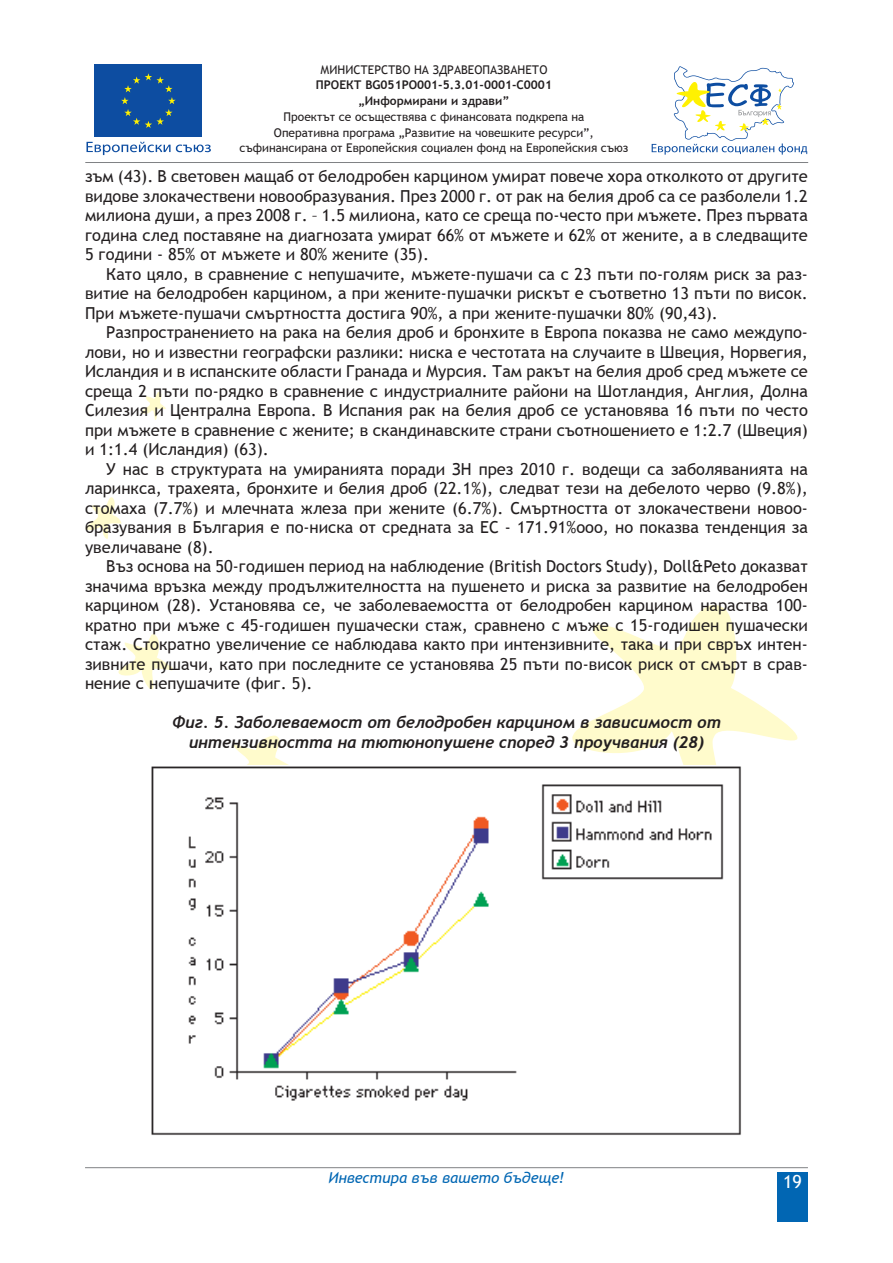
<style>
.page{position:relative;width:893px;height:1263px;background:#fff}
.page>*{position:absolute;margin:0;border:0;box-sizing:border-box;transform-origin:0 0}
.t1{font:18px "Trebuchet MS";color:#fff}
.t2{font:16.5px/19.5px "Trebuchet MS";color:#231f20;text-align:justify}
.t3{font:italic 700 16.5px/19.5px "Trebuchet";color:#231f20;text-align:center}
.t4{font:italic 15px "Trebuchet MS";color:#0166b3}
.t5{font:12px/15.8px "Trebuchet MS";color:#231f20;text-align:center}
.t6{font:700 12px/15.8px "Trebuchet MS";color:#231f20;text-align:center}
</style>
<div class="page">
<svg style="left:141px;top:392px;width:25px;height:28px"></svg>
<svg style="left:572px;top:605px;width:226px;height:160px"></svg>
<svg style="left:85px;top:497px;width:37px;height:42px"></svg>
<svg style="left:118px;top:634px;width:55px;height:56px"></svg>
<svg style="left:233px;top:735px;width:56px;height:30px"></svg>
<div style="left:777px;top:1172px;width:31px;height:49px;background:#0166b3"></div>
<hr style="left:85px;top:1167px;width:723px;height:1px;background:#808285">
<svg style="left:94px;top:64px;width:108px;height:73px"></svg>
<div style="left:95px;top:65px;width:107px;height:72px;background:#0d4da1"></div>
<svg style="left:121px;top:73px;width:55px;height:55px"></svg>
<svg style="left:86px;top:142px;width:125px;height:13px"></svg>
<svg style="left:652px;top:66px;width:155px;height:89px"></svg>
<hr style="left:85px;top:162px;width:723px;height:1px;background:#808285">
<img style="left:151px;top:766px;width:590px;height:369px">
<p class="t5" style="left:320px;top:62px;width:228px">МИНИСТЕРСТВО НА ЗДРАВЕОПАЗВАНЕТО</p>
<p class="t6" style="left:316px;top:77px;width:238px">ПРОЕКТ BG051PO001-5.3.01-0001-С0001 „Информирани и здрави”</p>
<p class="t5" style="left:240px;top:109px;width:390px">Проектът се осъществява с финансовата подкрепа на<br>Оперативна програма „Развитие на човешките ресурси”, съфинансирана от Европейския социален фонд на Европейския съюз</p>
<p class="t2" style="left:85px;top:167px;width:724px">зъм (43). В световен мащаб от белодробен карцином умират повече хора отколкото от другите видове злокачествени новообразувания. През 2000 г. от рак на белия дроб са се разболели 1.2 милиона души, а през 2008 г. – 1.5 милиона, като се среща по-често при мъжете. През първата година след поставяне на диагнозата умират 66% от мъжете и 62% от жените, а в следващите 5 години - 85% от мъжете и 80% жените (35).</p>
<p class="t2" style="left:85px;top:264px;width:724px;text-indent:21px">Като цяло, в сравнение с непушачите, мъжете-пушачи са с 23 пъти по-голям риск за раз&shy;витие на белодробен карцином, а при жените-пушачки рискът е съответно 13 пъти по висок.<br>При мъжете-пушачи смъртността достига 90%, а при жените-пушачки 80% (90,43).</p>
<p class="t2" style="left:85px;top:323px;width:724px;text-indent:21px">Разпространението на рака на белия дроб и бронхите в Европа показва не само междупо&shy;лови, но и известни географски разлики: ниска е честотата на случаите в Швеция, Норвегия, Исландия и в испанските области Гранада и Мурсия. Там ракът на белия дроб сред мъжете се среща 2 пъти по-рядко в сравнение с индустриалните райони на Шотландия, Англия, Долна Силезия и Централна Европа. В Испания рак на белия дроб се установява 16 пъти по често при мъжете в сравнение с жените; в скандинавските страни съотношението е 1:2.7 (Швеция) и 1:1.4 (Исландия) (63).</p>
<p class="t2" style="left:85px;top:459px;width:724px;text-indent:21px">У нас в структурата на умиранията поради ЗН през 2010 г. водещи са заболяванията на ларинкса, трахеята, бронхите и белия дроб (22.1%), следват тези на дебелото черво (9.8%), стомаха (7.7%) и млечната жлеза при жените (6.7%). Смъртността от злокачествени новоо&shy;бразувания в България е по-ниска от средната за ЕС - 171.91%ооо, но показва тенденция за увеличаване (8).</p>
<p class="t2" style="left:85px;top:557px;width:724px;text-indent:21px">Въз основа на 50-годишен период на наблюдение (British Doctors Study), Doll&amp;Peto доказват значима връзка между продължителността на пушенето и риска за развитие на белодробен карцином (28). Установява се, че заболеваемостта от белодробен карцином нараства 100- кратно при мъже с 45-годишен пушачески стаж, сравнено с мъже с 15-годишен пушачески стаж. Стократно увеличение се наблюдава както при интензивните, така и при свръх интен&shy;зивните пушачи, като при последните се установява 25 пъти по-висок риск от смърт в срав&shy;нение с непушачите (фиг. 5).</p>
<p class="t3" style="left:172px;top:713px;width:550px">Фиг. 5. Заболеваемост от белодробен карцином в зависимост от интензивността на тютюнопушене според 3 проучвания (28)</p>
<p class="t4" style="left:328px;top:1169px;width:238px">Инвестира във вашето бъдеще!</p>
<p class="t1" style="left:783px;top:1171px;width:20px">19</p>
</div>
